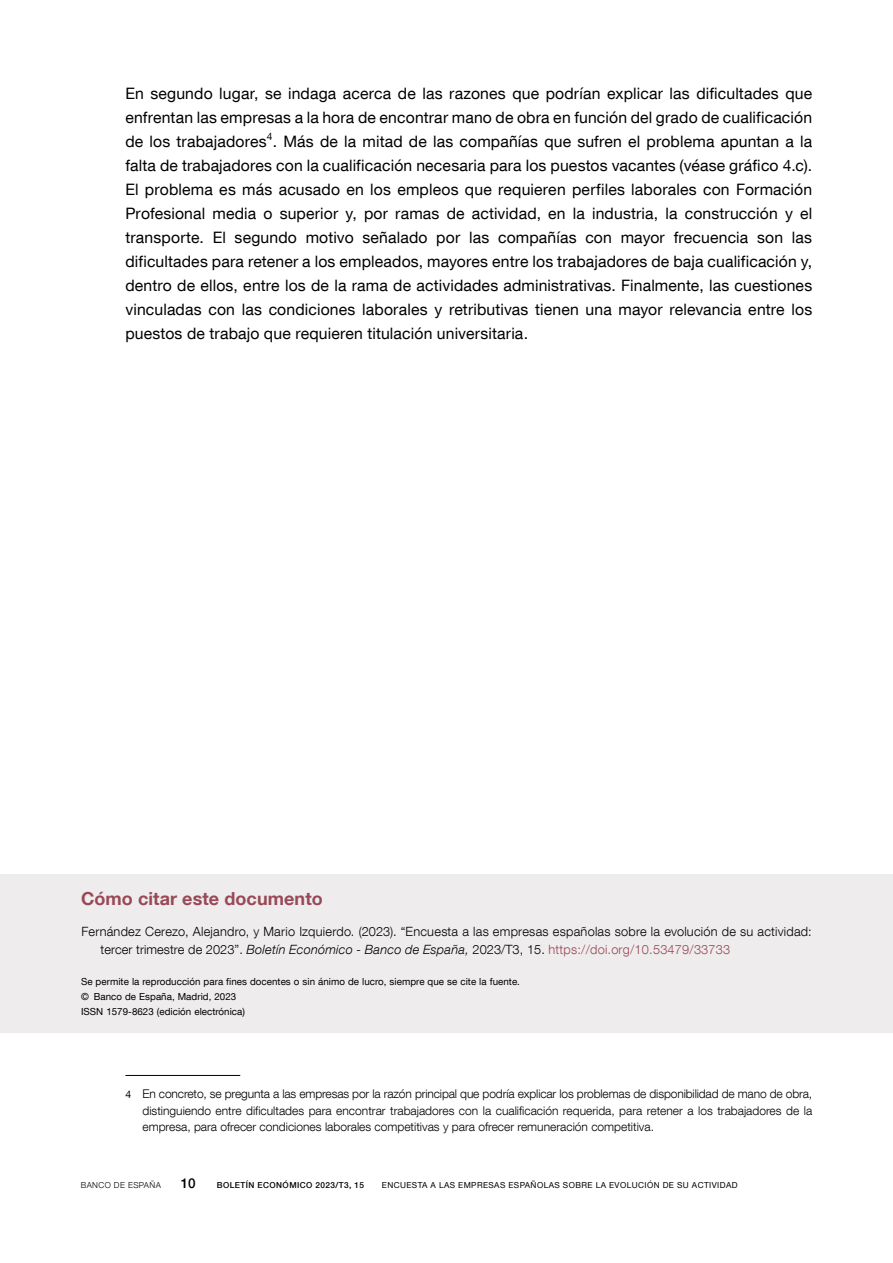
<style>
.page{position:relative;width:893px;height:1263px;background:#fff}
.page>*{position:absolute;margin:0;border:0;box-sizing:border-box;transform-origin:0 0}
.Indice_1{font:700 18px "Bd E Neue Helvetica";letter-spacing:.005em;color:#984957}
.Texto_artículo{font:15.75px/24px "Bd E Neue Helvetica";letter-spacing:.01em;color:#000;text-align:justify}
.t1{font:500 13.5px "Bd E Neue Helvetica";color:#000}
.Texto_bibliografía{font:300 12.75px/18px "Bd E Neue Helvetica";letter-spacing:.015em;color:#000}
.Citas_1_texto{font:300 12px/16.5px "Bd E Neue Helvetica";color:#000;text-align:justify}
.Texto_ISSN{font:9.75px "Bd E Neue Helvetica";letter-spacing:.005em;color:#000}
.t2{font:8.25px "Bd E Neue Helvetica";letter-spacing:.05em;color:#000}
.t3{font:500 8.25px "Bd E Neue Helvetica";letter-spacing:.05em;color:#000}
.t4{font:300 8.25px "Bd E Neue Helvetica";letter-spacing:.05em;color:#000}
.s1{font-style:italic}
.s2{color:#984856}
.s3{font-weight:400;font-size:10.5px}
</style>
<div class="page">
<hr style="left:125px;top:1075px;width:115px;height:1px;background:#000">
<div style="left:0;top:874px;width:893px;height:158px;background:#efeced"></div>
<p class="Texto_artículo" style="left:125px;top:81px;width:688px">En segundo lugar, se indaga acerca de las razones que podrían explicar las dificultades que enfrentan las empresas a la hora de encontrar mano de obra en función del grado de cualificación de los trabajadores<sup>4</sup>. Más de la mitad de las compañías que sufren el problema apuntan a la falta de trabajadores con la cualificación necesaria para los puestos vacantes (véase gráfico 4.c).<br>El problema es más acusado en los empleos que requieren perfiles laborales con Formación Profesional media o superior y, por ramas de actividad, en la industria, la construcción y el transporte. El segundo motivo señalado por las compañías con mayor frecuencia son las dificultades para retener a los empleados, mayores entre los trabajadores de baja cualificación y, dentro de ellos, entre los de la rama de actividades administrativas. Finalmente, las cuestiones vinculadas con las condiciones laborales y retributivas tienen una mayor relevancia entre los puestos de trabajo que requieren titulación universitaria.</p>
<p class="Indice_1" style="left:81px;top:887px;width:243px">Cómo citar este documento</p>
<p class="Texto_bibliografía" style="left:100px;top:922px;width:713px;text-indent:-19px">Fernández Cerezo, Alejandro, y Mario Izquierdo. (2023). “Encuesta a las empresas españolas sobre la evolución de su actividad: tercer trimestre de 2023”. <span class="s1">Boletín Económico - Banco de España,</span> 2023/T3, 15. <span class="s2">https://doi.org/10.53479/33733</span></p>
<p class="Texto_ISSN" style="left:81px;top:976px;width:440px">Se permite la reproducción para fines docentes o sin ánimo de lucro, siempre que se cite la fuente.</p>
<p class="Texto_ISSN" style="left:81px;top:991px;width:157px">© Banco de España, Madrid, 2023</p>
<p class="Texto_ISSN" style="left:81px;top:1006px;width:165px">ISSN 1579-8623 (edición electrónica)</p>
<p class="Citas_1_texto" style="left:142px;top:1085px;width:671px;text-indent:-17px"><span class="s3">4</span> En concreto, se pregunta a las empresas por la razón principal que podría explicar los problemas de disponibilidad de mano de obra, distinguiendo entre dificultades para encontrar trabajadores con la cualificación requerida, para retener a los trabajadores de la empresa, para ofrecer condiciones laborales competitivas y para ofrecer remuneración competitiva.</p>
<p class="t4" style="left:81px;top:1180px;width:82px">BANCO DE ESPAÑA</p>
<p class="t1" style="left:181px;top:1175px;width:16px">10</p>
<p class="t3" style="left:217px;top:1180px;width:149px">BOLETÍN ECONÓMICO 2023/T3, 15</p>
<p class="t2" style="left:382px;top:1180px;width:357px">ENCUESTA A LAS EMPRESAS ESPAÑOLAS SOBRE LA EVOLUCIÓN DE SU ACTIVIDAD</p>
</div>
